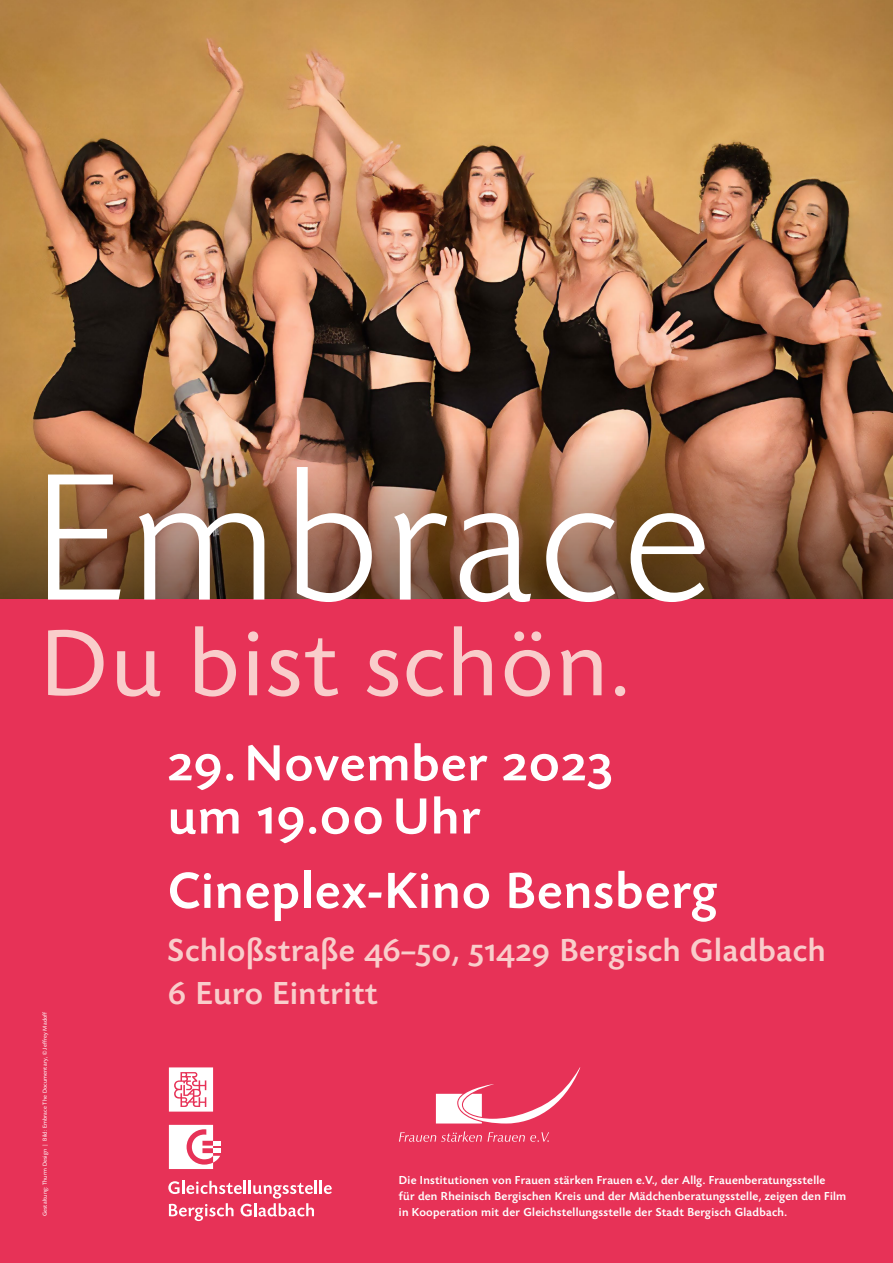
<style>
.page{position:relative;width:893px;height:1263px;background:#fff}
.page>*{position:absolute;margin:0;border:0;box-sizing:border-box;transform-origin:0 0}
.Plakat_Titel{font:300 187.5px "Today Sans Now Pro";letter-spacing:.03em;color:#fff}
.Plakat_Titel-2{font:97.5px "Today Sans Now Pro";letter-spacing:.03em;color:#f9cdcb}
.Plakat_Head{font:500 52.5px/53.2px "Today Sans Now Pro";letter-spacing:.025em;color:#fff}
.Plakat_Sub{font:500 33px/42.5px "Today Sans Now Pro";letter-spacing:.025em;color:#f9cdcb}
.FL-TXT{font:500 12px/16px "Today Sans Now Pro";letter-spacing:.025em;color:#fff}
.FL-TXT-2{font:6px "Today Sans Now Pro";letter-spacing:.025em;color:#fff}
</style>
<div class="page">
<img style="left:0;top:0;width:893px;height:429px">
<img style="left:0;top:429px;width:893px;height:171px">
<div style="left:0;top:600px;width:893px;height:663px;background:#e73257"></div>
<svg style="left:169px;top:1125px;width:52px;height:44px"></svg>
<svg style="left:169px;top:1067px;width:44px;height:44px;background:#f9d2da"></svg>
<svg style="left:168px;top:1181px;width:164px;height:40px"></svg>
<svg style="left:399px;top:1067px;width:181px;height:75px"></svg>
<p class="Plakat_Titel" style="left:32px;top:427px;width:680px">Embrace</p>
<p class="Plakat_Titel-2" style="left:40px;top:606px;width:591px">Du bist schön.</p>
<p class="FL-TXT-2" style="left:41px;top:1146px;width:136px;rotate:-90deg">| Bild: Embrace The Documentary, © Jeffrey Madoff</p>
<p class="FL-TXT-2" style="left:41px;top:1216px;width:68px;rotate:-90deg">Gestaltung: Thurm Design</p>
<p class="Plakat_Head" style="left:168px;top:737px;width:446px">29. November 2023 um 19.00 Uhr</p>
<p class="Plakat_Head" style="left:168px;top:864px;width:551px">Cineplex-Kino Bensberg</p>
<p class="Plakat_Sub" style="left:168px;top:929px;width:659px">Schloßstraße 46–50, 51429 Bergisch Gladbach<br>6 Euro Eintritt</p>
<p class="FL-TXT" style="left:399px;top:1172px;width:449px">Die Institutionen von Frauen stärken Frauen e.V., der Allg. Frauenberatungsstelle<br>für den Rheinisch Bergischen Kreis und der Mädchenberatungsstelle, zeigen den Film</p>
<p class="FL-TXT" style="left:399px;top:1204px;width:390px">in Kooperation mit der Gleichstellungsstelle der Stadt Bergisch Gladbach.</p>
</div>
